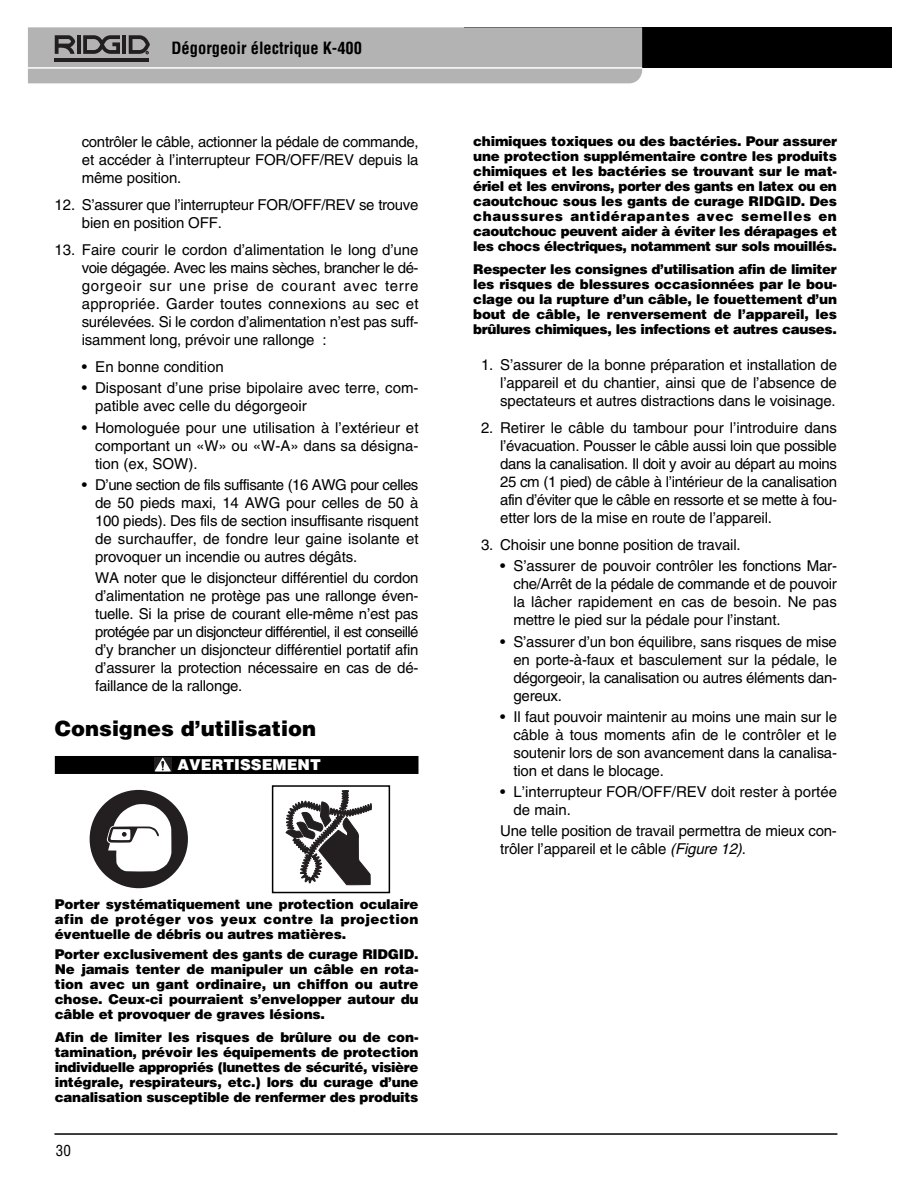
<style>
.page{position:relative;width:918px;height:1188px;background:#fff}
.page>*{position:absolute;margin:0;border:0;box-sizing:border-box;transform-origin:0 0}
.t1{font:900 21px "Helvetica";color:#000}
.t2{font:700 condensed 16.5px "Helvetica";color:#000}
.t3{font:15px/18px "Helvetica";letter-spacing:-.01em;color:#000;text-align:justify}
.t4{font:900 15px "Helvetica";color:#fff}
.t5{font:condensed 15px "Helvetica";color:#000}
.t6{font:900 13.5px/15px "Helvetica";letter-spacing:-.02em;color:#000;text-align:justify}
.s1{font-style:italic}
</style>
<div class="page">
<hr style="left:54px;top:1133px;width:783px;height:2px;background:#000">
<div style="left:464px;top:27px;width:427px;height:41px;background:#000"></div>
<svg style="left:28px;top:27px;width:614px;height:56px;background:#afafaf"></svg>
<div style="left:55px;top:756px;width:364px;height:18px;background:#000"></div>
<div style="left:154px;top:757px;width:17px;height:14px;background:#231f20"></div>
<svg style="left:155px;top:758px;width:16px;height:13px"></svg>
<svg style="left:90px;top:790px;width:98px;height:98px"></svg>
<svg style="left:285px;top:790px;width:87px;height:96px"></svg>
<div style="left:272px;top:785px;width:118px;height:108px;border:2px solid #000"></div>
<p class="t2" style="left:172px;top:42px;width:192px">Dégorgeoir électrique K-400</p>
<p class="t3" style="left:82px;top:134px;width:338px">contrôler le câble, actionner la pédale de commande, et accéder à l’interrupteur FOR/OFF/REV depuis la même position.</p>
<p class="t3" style="left:82px;top:197px;width:338px;text-indent:-27px">12. S’assurer que l’interrupteur FOR/OFF/REV se trouve bien en position OFF.</p>
<p class="t3" style="left:82px;top:242px;width:338px;text-indent:-27px">13. Faire courir le cordon d’alimentation le long d’une voie dégagée. Avec les mains sèches, brancher le dé&shy;gorgeoir sur une prise de courant avec terre ap propriée. Garder toutes connexions au sec et surélevées. Si le cordon d’alimentation n’est pas suff&shy;isamment long, prévoir une rallonge :</p>
<p class="t3" style="left:82px;top:359px;width:143px">• En bonne condition</p>
<p class="t3" style="left:95px;top:380px;width:325px;text-indent:-13px">• Disposant d’une prise bipolaire avec terre, com&shy;patible avec celle du dégorgeoir</p>
<p class="t3" style="left:95px;top:420px;width:325px;text-indent:-13px">• Homologuée pour une utilisation à l’extérieur et comportant un «W» ou «W-A» dans sa désigna&shy;tion (ex, SOW).</p>
<p class="t3" style="left:95px;top:477px;width:325px;text-indent:-13px">• D’une section de fils suffisante (16 AWG pour celles de 50 pieds maxi, 14 AWG pour celles de 50 à 100 pieds). Des fils de section insuffisante risquent de surchauffer, de fondre leur gaine isolante et provoquer un incendie ou autres dégâts.</p>
<p class="t3" style="left:95px;top:570px;width:325px">WA noter que le disjoncteur différentiel du cordon d’alimentation ne protège pas une rallonge éven - tuelle. Si la prise de courant elle-même n’est pas protégée par un disjoncteur différentiel, il est conseillé d’y brancher un disjoncteur différentiel portatif afin d’assurer la protection nécessaire en cas de dé&shy;faillance de la rallonge.</p>
<h1 class="t1" style="left:55px;top:721px;width:263px">Consignes d’utilisation</h1>
<p class="t4" style="left:178px;top:759px;width:145px">AVERTISSEMENT</p>
<p class="t6" style="left:55px;top:898px;width:365px">Porter systématiquement une protection oculaire afin de protéger vos yeux contre la projection éventuelle de débris ou autres matières.</p>
<p class="t6" style="left:55px;top:948px;width:365px">Porter exclusivement des gants de curage RIDGID.<br>Ne jamais tenter de manipuler un câble en rota&shy;tion avec un gant ordinaire, un chiffon ou autre chose. Ceux-ci pourraient s’envelopper autour du câble et provoquer de graves lésions.</p>
<p class="t6" style="left:55px;top:1031px;width:365px">Afin de limiter les risques de brûlure ou de con&shy;tamination, prévoir les équipements de protection individuelle appropriés (lunettes de sécurité, visière intégrale, respirateurs, etc.) lors du curage d’une canalisation susceptible de renfermer des produits</p>
<p class="t5" style="left:56px;top:1145px;width:16px">30</p>
<p class="t6" style="left:473px;top:135px;width:365px">chimiques toxiques ou des bactéries. Pour assurer une protection supplémentaire contre les produits chimiques et les bactéries se trouvant sur le mat - ériel et les environs, porter des gants en latex ou en caoutchouc sous les gants de curage RIDGID. Des chaussures antidérapantes avec semelles en caoutchouc peuvent aider à éviter les dérapages et les chocs électriques, notamment sur sols mouillés.</p>
<p class="t6" style="left:473px;top:263px;width:365px">Respecter les consignes d’utilisation afin de limiter les risques de blessures occasionnées par le bou - clage ou la rupture d’un câble, le fouettement d’un bout de câble, le renversement de l’appareil, les brûlures chimiques, les infections et autres causes.</p>
<p class="t3" style="left:500px;top:357px;width:338px;text-indent:-19px">1. S’assurer de la bonne préparation et installation de l’appareil et du chantier, ainsi que de l’absence de spectateurs et autres distractions dans le voisinage.</p>
<p class="t3" style="left:500px;top:420px;width:338px;text-indent:-19px">2. Retirer le câble du tambour pour l’introduire dans l’évacuation. Pousser le câble aussi loin que possible dans la canalisation. Il doit y avoir au départ au moins 25 cm (1 pied) de câble à l’intérieur de la canalisation afin d’éviter que le câble en ressorte et se mette à fou&shy;etter lors de la mise en route de l’appareil.</p>
<p class="t3" style="left:481px;top:537px;width:261px">3. Choisir une bonne position de travail.</p>
<p class="t3" style="left:513px;top:559px;width:325px;text-indent:-13px">• S’assurer de pouvoir contrôler les fonctions Mar - che/Arrêt de la pédale de commande et de pouvoir la lâcher rapidement en cas de besoin. Ne pas mettre le pied sur la pédale pour l’instant.</p>
<p class="t3" style="left:513px;top:634px;width:325px;text-indent:-13px">• S’assurer d’un bon équilibre, sans risques de mise en porte-à-faux et basculement sur la pédale, le dégorgeoir, la canalisation ou autres éléments dan - gereux.</p>
<p class="t3" style="left:513px;top:709px;width:325px;text-indent:-13px">• Il faut pouvoir maintenir au moins une main sur le câble à tous moments afin de le contrôler et le soutenir lors de son avancement dans la canalisa&shy;tion et dans le blocage.</p>
<p class="t3" style="left:513px;top:784px;width:325px;text-indent:-13px">• L’interrupteur FOR/OFF/REV doit rester à portée de main.</p>
<p class="t3" style="left:500px;top:824px;width:338px">Une telle position de travail permettra de mieux con&shy;trôler l’appareil et le câble <span class="s1">(Figure 12)</span>.</p>
</div>
